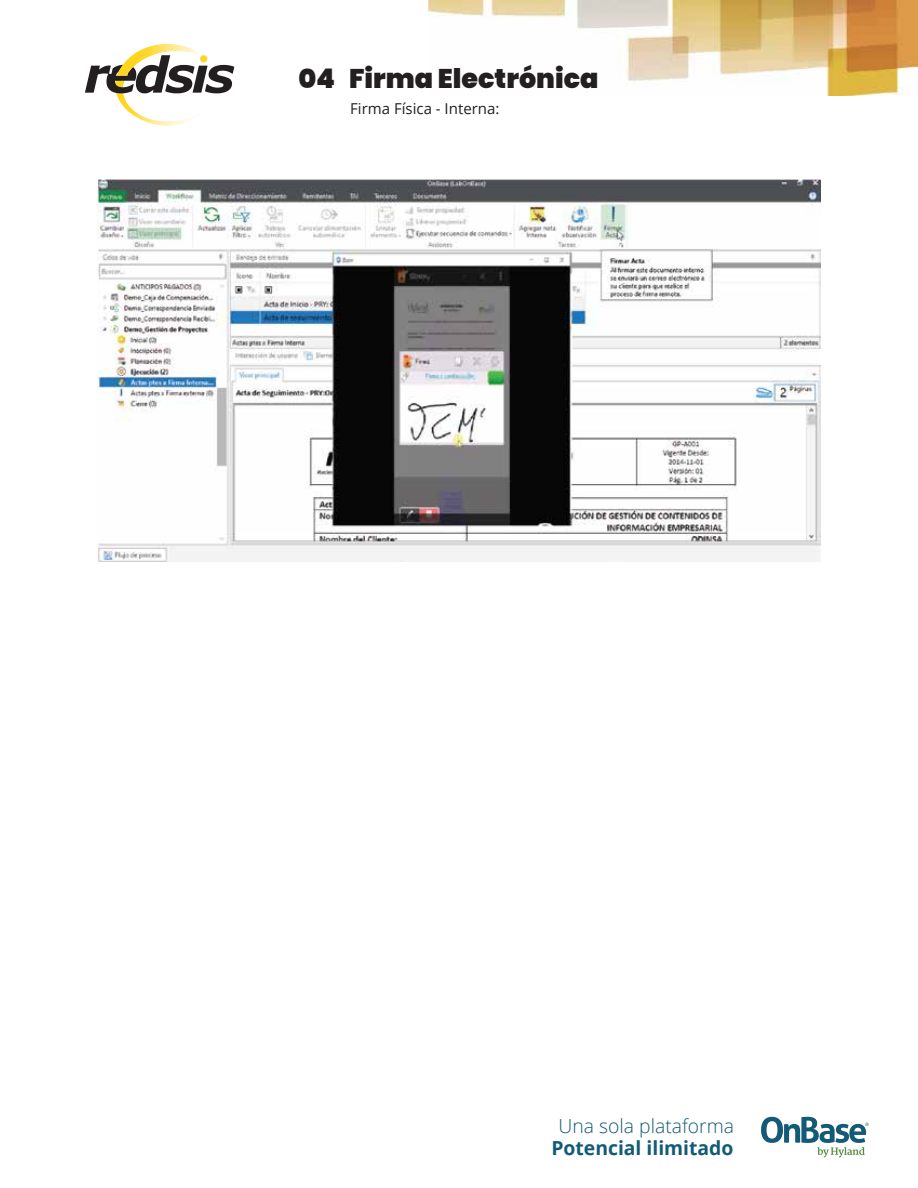
<style>
.page{position:relative;width:918px;height:1188px;background:#fff}
.page>*{position:absolute;margin:0;border:0;box-sizing:border-box;transform-origin:0 0}
.t1{font:900 27px "Poppins";color:#231f20}
.t2{font:700 19.35px "Open Sans";color:#135a76}
.t3{font:300 19.35px "Open Sans";color:#135a76}
.t4{font:15px "Open Sans";color:#231f20}
</style>
<div class="page">
<svg style="left:85px;top:44px;width:149px;height:82px"></svg>
<img style="left:428px;top:0;width:490px;height:95px">
<svg style="left:761px;top:1117px;width:108px;height:40px"></svg>
<img style="left:98px;top:179px;width:722px;height:383px">
<h1 class="t1" style="left:298px;top:63px;width:302px">04 Firma Electrónica</h1>
<p class="t4" style="left:350px;top:99px;width:151px">Firma Física - Interna:</p>
<p class="t3" style="left:559px;top:1113px;width:177px">Una sola plataforma</p>
<p class="t2" style="left:551px;top:1134px;width:184px">Potencial ilimitado</p>
</div>
